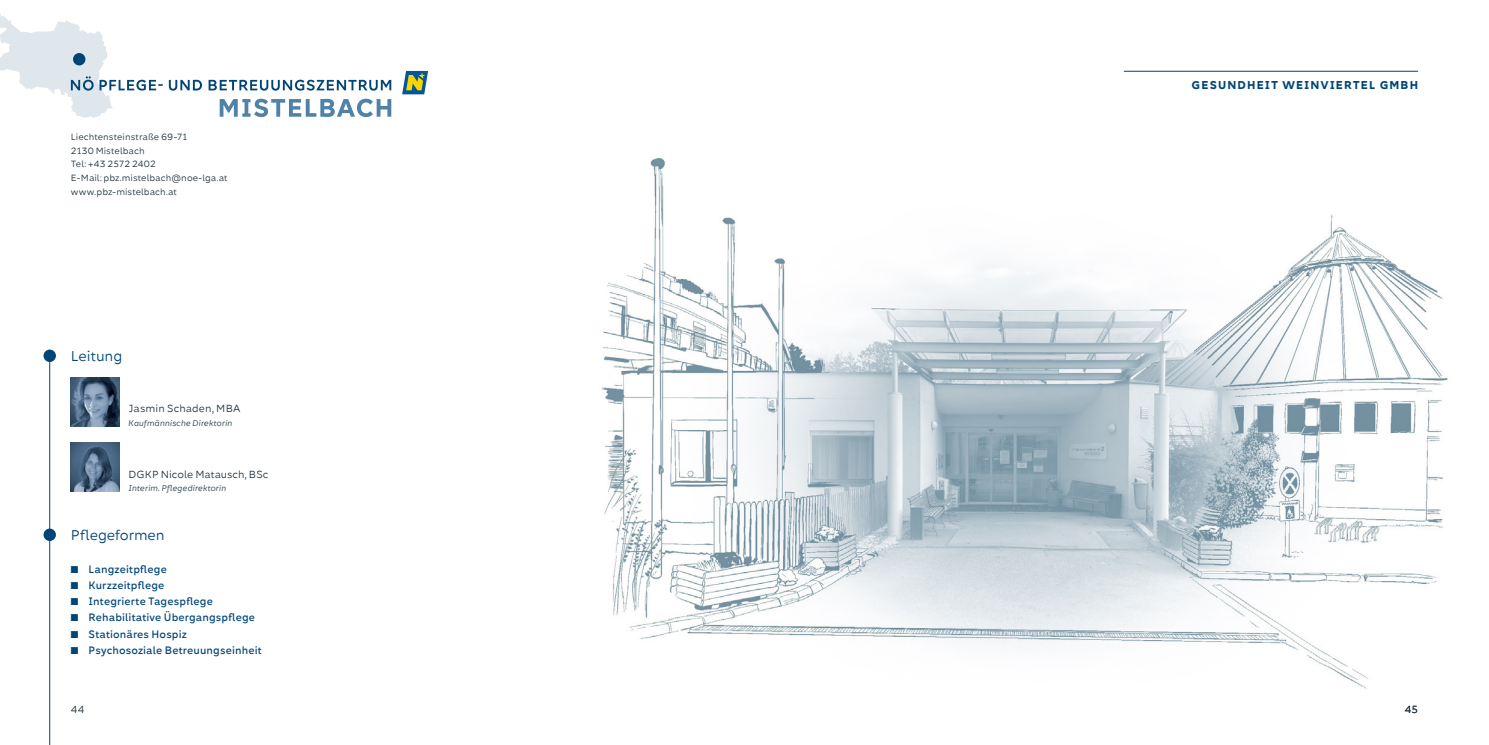
<style>
.page{position:relative;width:1489px;height:745px;background:#fff}
.page>*{position:absolute;margin:0;border:0;box-sizing:border-box;transform-origin:0 0}
.Fliesstext{font:13.75px "Kometa";letter-spacing:-.01em;color:#004578}
.t1{font:800 10.62px "Kometa";letter-spacing:.1em;color:#004578}
.Fliesstext-2{font:500 10px "Kometa";letter-spacing:.015em;color:#004578}
.Fliesstext-3{font:10px "Kometa";letter-spacing:.005em;color:#21353f}
.Fliesstext-4{font:8.75px "Kometa";letter-spacing:.005em;color:#21353f}
.Fliesstext-5{font:italic 8.12px "Kometa";letter-spacing:.005em;color:#21353f}
</style>
<div class="page">
<img style="left:601px;top:158px;width:847px;height:531px">
<hr style="left:1123px;top:71px;width:294px;height:1px;background:#004578">
<img style="left:71px;top:377px;width:49px;height:49px">
<svg style="left:402px;top:71px;width:26px;height:23px"></svg>
<svg style="left:0;top:14px;width:391px;height:104px"></svg>
<img style="left:71px;top:442px;width:49px;height:49px">
<hr style="left:49px;top:357px;width:1px;height:387px;background:#004578">
<div style="left:44px;top:349px;width:12px;height:13px;background:#004578;border-radius:50%"></div>
<div style="left:44px;top:528px;width:12px;height:12px;background:#004578;border-radius:50%"></div>
<p class="Fliesstext-4" style="left:71px;top:131px;width:118px">Liechtensteinstraße 69-71</p>
<p class="Fliesstext-4" style="left:71px;top:145px;width:75px">2130 Mistelbach</p>
<p class="Fliesstext-4" style="left:71px;top:158px;width:86px">Tel: +43 2572 2402</p>
<p class="Fliesstext-4" style="left:71px;top:172px;width:158px">E-Mail: pbz.mistelbach@noe-lga.at</p>
<p class="Fliesstext-4" style="left:71px;top:186px;width:108px">www.pbz-mistelbach.at</p>
<p class="Fliesstext" style="left:71px;top:347px;width:53px">Leitung</p>
<p class="Fliesstext-3" style="left:128px;top:402px;width:113px">Jasmin Schaden, MBA</p>
<p class="Fliesstext-5" style="left:128px;top:417px;width:105px">Kaufmännische Direktorin</p>
<p class="Fliesstext-3" style="left:128px;top:467px;width:141px">DGKP Nicole Matausch, BSc</p>
<p class="Fliesstext-5" style="left:128px;top:482px;width:99px">Interim. Pflegedirektorin</p>
<p class="Fliesstext" style="left:71px;top:526px;width:95px">Pflegeformen</p>
<p class="Fliesstext-2" style="left:71px;top:562px;width:97px">■ Langzeitpflege</p>
<p class="Fliesstext-2" style="left:71px;top:578px;width:95px">■ Kurzzeitpflege</p>
<p class="Fliesstext-2" style="left:71px;top:594px;width:144px">■ Integrierte Tagespflege</p>
<p class="Fliesstext-2" style="left:71px;top:610px;width:186px">■ Rehabilitative Übergangspflege</p>
<p class="Fliesstext-2" style="left:71px;top:627px;width:118px">■ Stationäres Hospiz</p>
<p class="Fliesstext-2" style="left:71px;top:643px;width:192px">■ Psychosoziale Betreuungseinheit</p>
<p class="t1" style="left:1191px;top:78px;width:228px">GESUNDHEIT WEINVIERTEL GMBH</p>
<p class="Fliesstext-3" style="left:71px;top:702px;width:15px">44</p>
<p class="Fliesstext-3" style="left:1404px;top:702px;width:15px">45</p>
</div>
